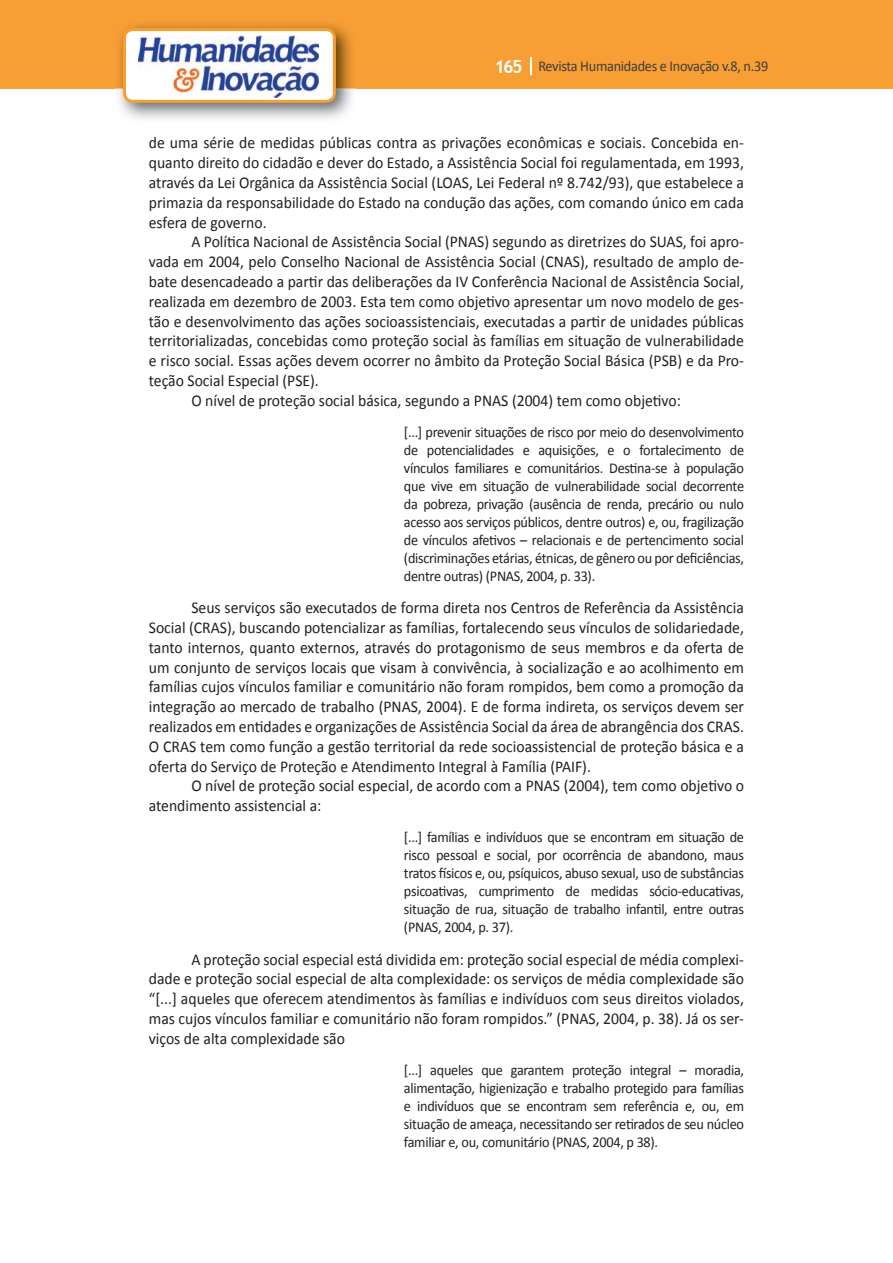
<style>
.page{position:relative;width:893px;height:1263px;background:#fff}
.page>*{position:absolute;margin:0;border:0;box-sizing:border-box;transform-origin:0 0}
.t1{font:16.5px/19.8px "Calibri";color:#231f20;text-align:justify;scale:.95 1}
.t2{font:15px/18px "Calibri";letter-spacing:-.02em;color:#231f20;text-align:justify;scale:.95 1}
.t3{font:15px "Calibri";letter-spacing:-.02em;color:#3e3e3f;scale:.95 1}
.s1{font-family:"Trebuchet MS";font-weight:700;font-size:18px;color:#fff}
</style>
<div class="page">
<div style="left:0;top:0;width:893px;height:88px;background:#f79e34"></div>
<svg style="left:530px;top:57px;width:2px;height:18px"></svg>
<img style="left:115px;top:24px;width:241px;height:95px">
<svg style="left:123px;top:28px;width:213px;height:75px"></svg>
<p class="t3" style="left:495px;top:57px;width:290px"><span class="s1">165</span> Revista Humanidades e Inovação v.8, n.39</p>
<p class="t1" style="left:149px;top:133px;width:628px">de uma série de medidas públicas contra as privações econômicas e sociais. Concebida en&shy;quanto direito do cidadão e dever do Estado, a Assistência Social foi regulamentada, em 1993, através da Lei Orgânica da Assistência Social (LOAS, Lei Federal nº 8.742/93), que estabelece a primazia da responsabilidade do Estado na condução das ações, com comando único em cada esfera de governo.</p>
<p class="t1" style="left:191px;top:232px;width:583px">A Política Nacional de Assistência Social (PNAS) segundo as diretrizes do SUAS, foi apro-</p>
<p class="t1" style="left:149px;top:252px;width:628px">vada em 2004, pelo Conselho Nacional de Assistência Social (CNAS), resultado de amplo de-</p>
<p class="t1" style="left:149px;top:272px;width:628px">bate desencadeado a partir das deliberações da IV Conferência Nacional de Assistência Social,</p>
<p class="t1" style="left:149px;top:292px;width:628px">realizada em dezembro de 2003. Esta tem como objetivo apresentar um novo modelo de ges-</p>
<p class="t1" style="left:149px;top:311px;width:628px">tão e desenvolvimento das ações socioassistenciais, executadas a partir de unidades públicas</p>
<p class="t1" style="left:149px;top:331px;width:628px">territorializadas, concebidas como proteção social às famílias em situação de vulnerabilidade</p>
<p class="t1" style="left:149px;top:351px;width:628px">e risco social. Essas ações devem ocorrer no âmbito da Proteção Social Básica (PSB) e da Pro-</p>
<p class="t1" style="left:149px;top:371px;width:181px">teção Social Especial (PSE).</p>
<p class="t1" style="left:191px;top:391px;width:517px">O nível de proteção social básica, segundo a PNAS (2004) tem como objetivo:</p>
<p class="t2" style="left:404px;top:423px;width:360px">[...] prevenir situações de risco por meio do desenvolvimento de potencialidades e aquisições, e o fortalecimento de vínculos familiares e comunitários. Destina-se à população que vive em situação de vulnerabilidade social decorrente da pobreza, privação (ausência de renda, precário ou nulo acesso aos serviços públicos, dentre outros) e, ou, fragilização de vínculos afetivos – relacionais e de pertencimento social (discriminações etárias, étnicas, de gênero ou por deficiências, dentre outras) (PNAS, 2004, p. 33).</p>
<p class="t1" style="left:149px;top:598px;width:628px;text-indent:43px">Seus serviços são executados de forma direta nos Centros de Referência da Assistência Social (CRAS), buscando potencializar as famílias, fortalecendo seus vínculos de solidariedade, tanto internos, quanto externos, através do protagonismo de seus membros e da oferta de um conjunto de serviços locais que visam à convivência, à socialização e ao acolhimento em famílias cujos vínculos familiar e comunitário não foram rompidos, bem como a promoção da integração ao mercado de trabalho (PNAS, 2004). E de forma indireta, os serviços devem ser realizados em entidades e organizações de Assistência Social da área de abrangência dos CRAS.<br>O CRAS tem como função a gestão territorial da rede socioassistencial de proteção básica e a oferta do Serviço de Proteção e Atendimento Integral à Família (PAIF).</p>
<p class="t1" style="left:149px;top:776px;width:628px;text-indent:43px">O nível de proteção social especial, de acordo com a PNAS (2004), tem como objetivo o atendimento assistencial a:</p>
<p class="t2" style="left:404px;top:828px;width:359px">[...] famílias e indivíduos que se encontram em situação de risco pessoal e social, por ocorrência de abandono, maus tratos físicos e, ou, psíquicos, abuso sexual, uso de substâncias psicoativas, cumprimento de medidas sócio-educativas, situação de rua, situação de trabalho infantil, entre outras (PNAS, 2004, p. 37).</p>
<p class="t1" style="left:149px;top:949px;width:628px;text-indent:43px">A proteção social especial está dividida em: proteção social especial de média complexi&shy;dade e proteção social especial de alta complexidade: os serviços de média complexidade são “[...] aqueles que oferecem atendimentos às famílias e indivíduos com seus direitos violados, mas cujos vínculos familiar e comunitário não foram rompidos.” (PNAS, 2004, p. 38). Já os ser&shy;viços de alta complexidade são</p>
<p class="t2" style="left:404px;top:1060px;width:360px">[...] aqueles que garantem proteção integral – moradia, alimentação, higienização e trabalho protegido para famílias e indivíduos que se encontram sem referência e, ou, em situação de ameaça, necessitando ser retirados de seu núcleo familiar e, ou, comunitário (PNAS, 2004, p 38).</p>
</div>
